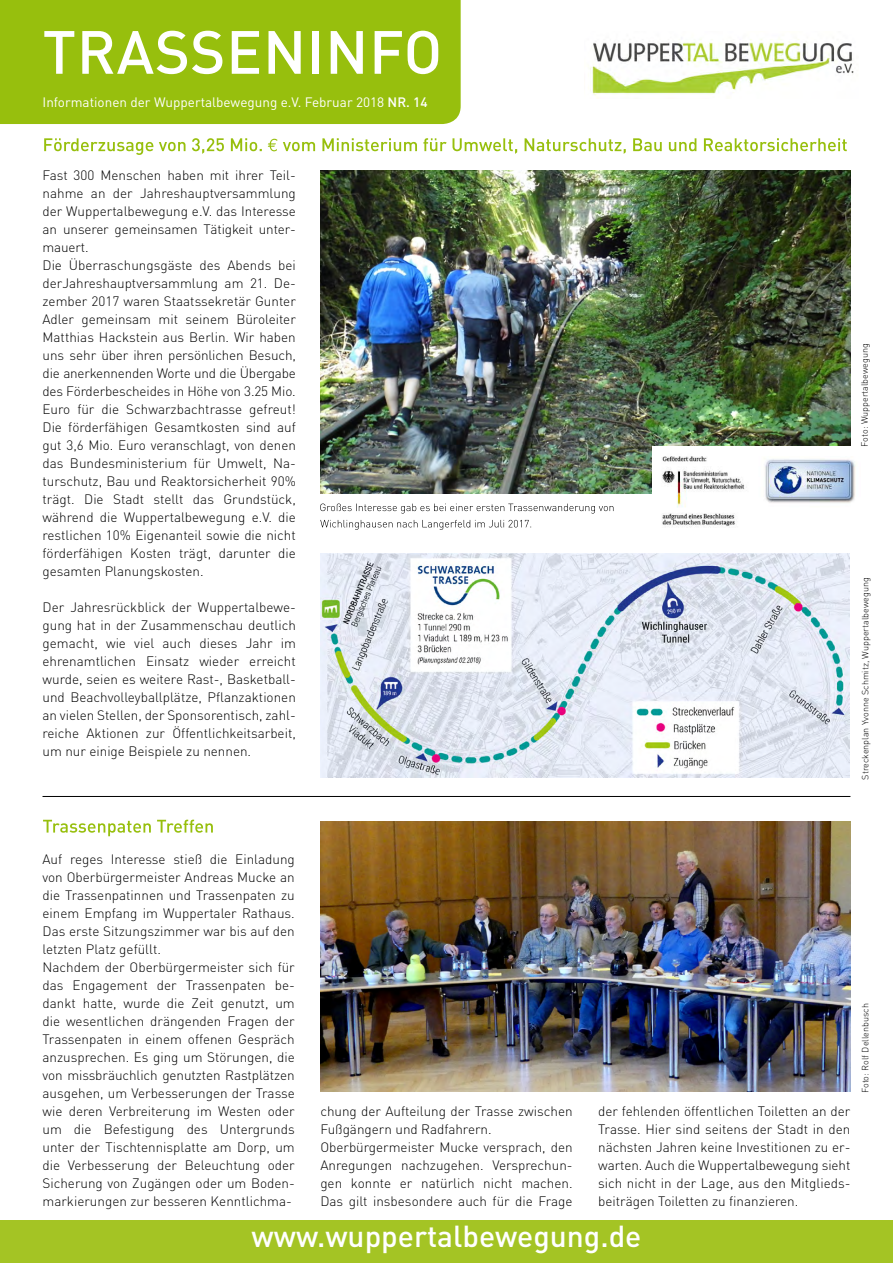
<style>
.page{position:relative;width:893px;height:1263px;background:#fff}
.page>*{position:absolute;margin:0;border:0;box-sizing:border-box;transform-origin:0 0}
.t1{font:500 60px "DIN";letter-spacing:.01em;color:#fff}
.t2{font:500 30px "DIN";color:#fff}
.t3{font:300 13.5px/18px "DIN";color:#000;text-align:justify}
.t4{font:13.5px "DIN";color:#fff}
.t5{font:300 9px "DIN";color:#000}
.s1{font-weight:500}
</style>
<div class="page">
<div style="left:0;top:0;width:461px;height:124px;background:#97bf0d"></div>
<div style="left:0;top:1220px;width:893px;height:43px;background:#a4c424"></div>
<img style="left:589px;top:39px;width:265px;height:60px">
<img style="left:320px;top:170px;width:530px;height:323px">
<img style="left:320px;top:554px;width:530px;height:223px">
<svg style="left:44px;top:138px;width:803px;height:17px"></svg>
<img style="left:320px;top:822px;width:530px;height:270px">
<svg style="left:43px;top:820px;width:170px;height:16px"></svg>
<hr style="left:43px;top:796px;width:807px;height:1px;background:#000">
<img style="left:652px;top:446px;width:204px;height:81px">
<svg style="left:320px;top:503px;width:293px;height:11px"></svg>
<svg style="left:320px;top:520px;width:211px;height:10px"></svg>
<p class="t1" style="left:43px;top:14px;width:401px">TRASSENINFO</p>
<p class="t4" style="left:43px;top:94px;width:386px">Informationen der Wuppertalbewegung e.V. Februar 2018 <span class="s1">NR. 14</span></p>
<p class="t3" style="left:43px;top:166px;width:255px">Fast 300 Menschen haben mit ihrer Teil&shy;nahme an der Jahreshauptversammlung der Wuppertalbewegung e.V. das Interesse an unserer gemeinsamen Tätigkeit unter&shy;mauert.</p>
<p class="t3" style="left:43px;top:256px;width:255px">Die Überraschungsgäste des Abends bei</p>
<p class="t3" style="left:43px;top:274px;width:255px">derJahreshauptversammlung am 21. De&shy;zember 2017 waren Staatssekretär Gunter Adler gemeinsam mit seinem Büroleiter Matthias Hackstein aus Berlin. Wir haben uns sehr über ihren persönlichen Besuch, die anerkennenden Worte und die Übergabe des Förderbescheides in Höhe von 3.25 Mio.<br>Euro für die Schwarzbachtrasse gefreut!</p>
<p class="t3" style="left:43px;top:418px;width:255px">Die förderfähigen Gesamtkosten sind auf gut 3,6 Mio. Euro veranschlagt, von denen</p>
<p class="t3" style="left:43px;top:454px;width:255px">das Bundesministerium für Umwelt, Na&shy;turschutz, Bau und Reaktorsicherheit 90% trägt. Die Stadt stellt das Grundstück, während die Wuppertalbewegung e.V. die restlichen 10% Eigenanteil sowie die nicht förderfähigen Kosten trägt, darunter die gesamten Planungskosten.</p>
<p class="t3" style="left:43px;top:598px;width:255px">Der Jahresrückblick der Wuppertalbewe&shy;gung hat in der Zusammenschau deutlich gemacht, wie viel auch dieses Jahr im</p>
<p class="t3" style="left:43px;top:652px;width:255px">ehrenamtlichen Einsatz wieder erreicht wurde, seien es weitere Rast-, Basketball&shy;und Beachvolleyballplätze, Pflanzaktionen an vielen Stellen, der Sponsorentisch, zahl&shy;reiche Aktionen zur Öffentlichkeitsarbeit, um nur einige Beispiele zu nennen.</p>
<p class="t5" style="left:859px;top:446px;width:105px;rotate:-90deg">Foto: Wuppertalbewegung</p>
<p class="t5" style="left:859px;top:780px;width:204px;rotate:-90deg">Streckenplan Yvonne Schmitz, Wuppertalbewegung</p>
<p class="t3" style="left:43px;top:850px;width:254px">Auf reges Interesse stieß die Einladung von Oberbürgermeister Andreas Mucke an die Trassenpatinnen und Trassenpaten zu einem Empfang im Wuppertaler Rathaus.<br>Das erste Sitzungszimmer war bis auf den letzten Platz gefüllt.</p>
<p class="t3" style="left:43px;top:958px;width:254px">Nachdem der Oberbürgermeister sich für das Engagement der Trassenpaten be&shy;dankt hatte, wurde die Zeit genutzt, um</p>
<p class="t3" style="left:43px;top:1012px;width:254px">die wesentlichen drängenden Fragen der Trassenpaten in einem offenen Gespräch anzusprechen. Es ging um Störungen, die von missbräuchlich genutzten Rastplätzen</p>
<p class="t3" style="left:43px;top:1084px;width:254px">ausgehen, um Verbesserungen der Trasse</p>
<p class="t3" style="left:43px;top:1102px;width:254px">wie deren Verbreiterung im Westen oder um die Befestigung des Untergrunds</p>
<p class="t3" style="left:43px;top:1138px;width:254px">unter der Tischtennisplatte am Dorp, um die Verbesserung der Beleuchtung oder Sicherung von Zugängen oder um Boden&shy;markierungen zur besseren Kenntlichma-</p>
<p class="t3" style="left:320px;top:1102px;width:254px">chung der Aufteilung der Trasse zwischen<br>Fußgängern und Radfahrern.</p>
<p class="t3" style="left:320px;top:1138px;width:254px">Oberbürgermeister Mucke versprach, den Anregungen nachzugehen. Versprechun&shy;gen konnte er natürlich nicht machen.<br>Das gilt insbesondere auch für die Frage</p>
<p class="t3" style="left:598px;top:1102px;width:254px">der fehlenden öffentlichen Toiletten an der Trasse. Hier sind seitens der Stadt in den nächsten Jahren keine Investitionen zu er&shy;warten. Auch die Wuppertalbewegung sieht</p>
<p class="t3" style="left:598px;top:1174px;width:254px">sich nicht in der Lage, aus den Mitglieds&shy;beiträgen Toiletten zu finanzieren.</p>
<p class="t2" style="left:251px;top:1217px;width:391px">www.wuppertalbewegung.de</p>
<p class="t5" style="left:859px;top:1093px;width:91px;rotate:-90deg">Foto: Rolf Dellenbusch</p>
</div>
